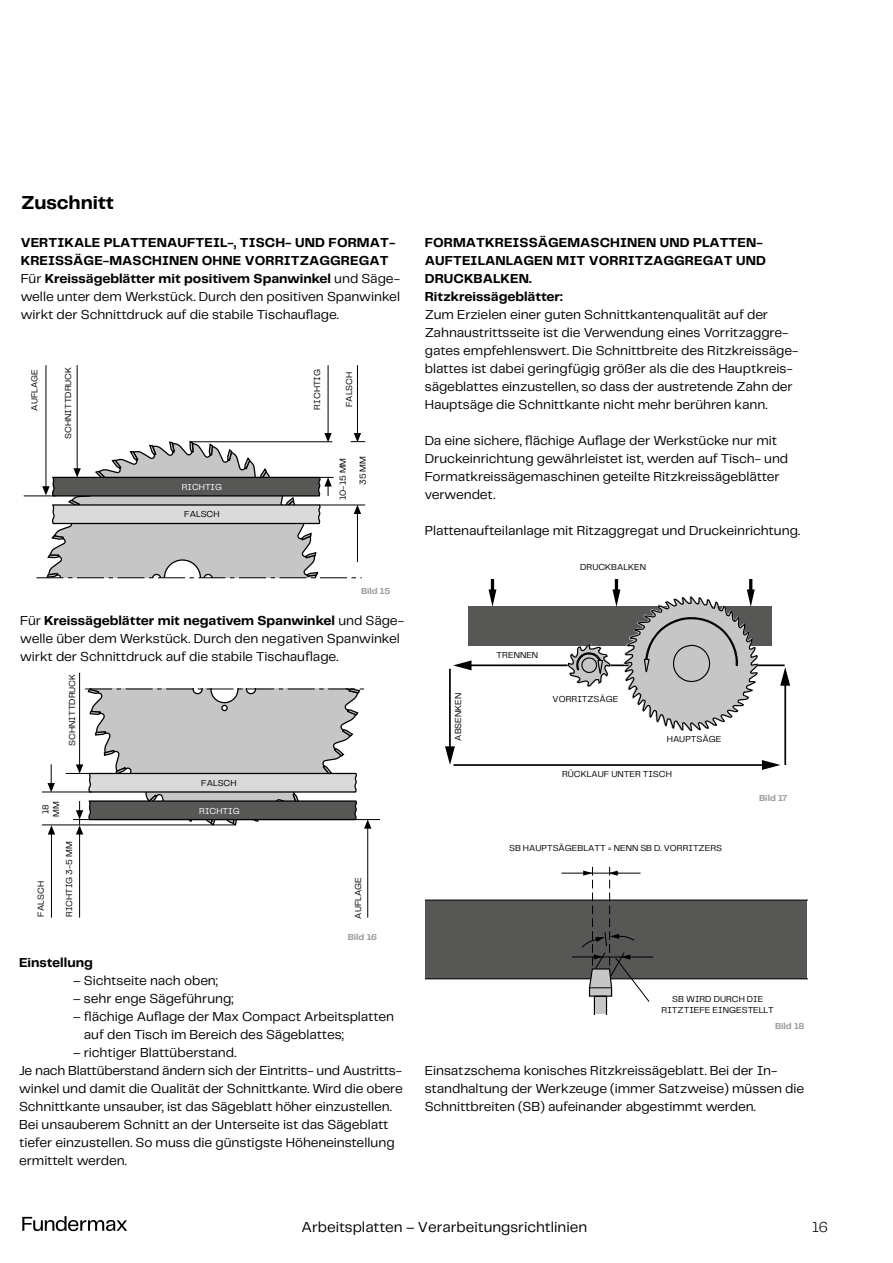
<style>
.page{position:relative;width:893px;height:1263px;background:#fff}
.page>*{position:absolute;margin:0;border:0;box-sizing:border-box;transform-origin:0 0}
.t1{font:700 19.5px "Telegraf";letter-spacing:-.005em;color:#000}
.t2{font:15px "Telegraf";color:#000}
.t3{font:300 15px "Telegraf";color:#000}
.t4{font:13.5px/18px "Telegraf";letter-spacing:-.005em;color:#000}
.t5{font:700 13.5px/18px "Telegraf";letter-spacing:.005em;color:#000}
.t6{font:9px/10.8px "Telegraf";color:#000;text-align:center}
.t7{font:700 9px "Telegraf";letter-spacing:-.005em;color:#9d9d9c}
.t8{font:9px "Telegraf";color:#fff}
.s1{font-weight:400}
.s2{font-weight:700}
</style>
<div class="page">
<svg style="left:22px;top:1216px;width:105px;height:15px"></svg>
<hr style="left:24px;top:495px;width:32px;height:1px;background:#000">
<hr style="left:77px;top:365px;width:1px;height:104px;background:#000">
<hr style="left:45px;top:365px;width:1px;height:122px;background:#000">
<hr style="left:328px;top:365px;width:1px;height:69px;background:#000">
<hr style="left:357px;top:365px;width:1px;height:69px;background:#000">
<svg style="left:36px;top:426px;width:329px;height:152px"></svg>
<hr style="left:42px;top:824px;width:193px;height:1px;background:#000">
<hr style="left:73px;top:819px;width:307px;height:1px;background:#000">
<hr style="left:42px;top:791px;width:50px;height:1px;background:#000">
<hr style="left:79px;top:834px;width:1px;height:84px;background:#000">
<hr style="left:79px;top:673px;width:1px;height:92px;background:#000">
<svg style="left:48px;top:764px;width:7px;height:28px"></svg>
<hr style="left:51px;top:834px;width:1px;height:84px;background:#000">
<svg style="left:48px;top:825px;width:7px;height:9px"></svg>
<hr style="left:367px;top:828px;width:1px;height:90px;background:#000">
<svg style="left:66px;top:688px;width:305px;height:146px"></svg>
<svg style="left:425px;top:867px;width:382px;height:147px"></svg>
<hr style="left:468px;top:664px;width:317px;height:2px;background:#000">
<svg style="left:453px;top:660px;width:18px;height:10px"></svg>
<div style="left:468px;top:607px;width:304px;height:39px;background:#575756"></div>
<svg style="left:488px;top:579px;width:8px;height:28px"></svg>
<hr style="left:449px;top:669px;width:2px;height:81px;background:#000">
<svg style="left:445px;top:746px;width:10px;height:19px"></svg>
<hr style="left:453px;top:764px;width:312px;height:2px;background:#000">
<svg style="left:567px;top:579px;width:223px;height:191px"></svg>
<h1 class="t1" style="left:21px;top:189px;width:94px">Zuschnitt</h1>
<p class="t5" style="left:21px;top:234px;width:381px">VERTIKALE PLATTENAUFTEIL-, TISCH- UND FORMAT-KREISSÄGE-MASCHINEN OHNE VORRITZAGGREGAT <span class="s1">Für</span> Kreissägeblätter mit positivem Spanwinkel <span class="s1">und Säge&shy;welle unter dem Werkstück. Durch den positiven Spanwinkel wirkt der Schnittdruck auf die stabile Tischauflage.</span></p>
<p class="t6" style="left:29px;top:411px;width:43px;rotate:-90deg">AUFLAGE</p>
<p class="t6" style="left:63px;top:439px;width:74px;rotate:-90deg">SCHNITTDRUCK</p>
<p class="t8" style="left:182px;top:481px;width:42px">RICHTIG</p>
<p class="t6" style="left:184px;top:509px;width:37px">FALSCH</p>
<p class="t6" style="left:311px;top:410px;width:42px;rotate:-90deg">RICHTIG</p>
<p class="t6" style="left:343px;top:407px;width:37px;rotate:-90deg">FALSCH</p>
<p class="t6" style="left:337px;top:500px;width:44px;rotate:-90deg">10-15 MM</p>
<p class="t6" style="left:357px;top:485px;width:30px;rotate:-90deg">35 MM</p>
<p class="t7" style="left:361px;top:584px;width:31px">Bild 15</p>
<p class="t4" style="left:20px;top:611px;width:385px">Für <span class="s2">Kreissägeblätter mit negativem Spanwinkel</span> und Säge&shy;welle über dem Werkstück. Durch den negativen Spanwinkel wirkt der Schnittdruck auf die stabile Tischauflage.</p>
<p class="t6" style="left:67px;top:746px;width:74px;rotate:-90deg">SCHNITTDRUCK</p>
<p class="t6" style="left:40px;top:817px;width:17px;rotate:-90deg">18<br>MM</p>
<p class="t6" style="left:201px;top:777px;width:37px">FALSCH</p>
<p class="t8" style="left:199px;top:805px;width:42px">RICHTIG</p>
<p class="t6" style="left:64px;top:917px;width:77px;rotate:-90deg">RICHTIG 3-5 MM</p>
<p class="t6" style="left:35px;top:916px;width:37px;rotate:-90deg">FALSCH</p>
<p class="t6" style="left:353px;top:918px;width:43px;rotate:-90deg">AUFLAGE</p>
<p class="t7" style="left:348px;top:930px;width:31px">Bild 16</p>
<p class="t5" style="left:19px;top:954px;width:75px">Einstellung</p>
<p class="t4" style="left:73px;top:971px;width:146px">– Sichtseite nach oben;</p>
<p class="t4" style="left:73px;top:989px;width:162px">– sehr enge Sägeführung;</p>
<p class="t4" style="left:84px;top:1007px;width:312px;text-indent:-11px">– flächige Auflage der Max Compact Arbeitsplatten auf den Tisch im Bereich des Sägeblattes;</p>
<p class="t4" style="left:19px;top:1043px;width:385px;text-indent:54px">– richtiger Blattüberstand.<br>Je nach Blattüberstand ändern sich der Eintritts- und Austritts&shy;winkel und damit die Qualität der Schnittkante. Wird die obere Schnittkante unsauber, ist das Sägeblatt höher einzustellen.<br>Bei unsauberem Schnitt an der Unterseite ist das Sägeblatt tiefer einzustellen. So muss die günstigste Höheneinstellung ermittelt werden.</p>
<p class="t5" style="left:425px;top:234px;width:343px">FORMATKREISSÄGEMASCHINEN UND PLATTEN-<br>AUFTEILANLAGEN MIT VORRITZAGGREGAT UND<br>DRUCKBALKEN.<br>Ritzkreissägeblätter:</p>
<p class="t4" style="left:425px;top:305px;width:375px">Zum Erzielen einer guten Schnittkantenqualität auf der Zahnaustrittsseite ist die Verwendung eines Vorritzaggre&shy;gates empfehlenswert. Die Schnittbreite des Ritzkreissäge&shy;blattes ist dabei geringfügig größer als die des Hauptkreis&shy;sägeblattes einzustellen, so dass der austretende Zahn der Hauptsäge die Schnittkante nicht mehr berühren kann.</p>
<p class="t4" style="left:425px;top:431px;width:365px">Da eine sichere, flächige Auflage der Werkstücke nur mit Druckeinrichtung gewährleistet ist, werden auf Tisch- und Formatkreissägemaschinen geteilte Ritzkreissägeblätter verwendet.</p>
<p class="t4" style="left:425px;top:521px;width:377px">Plattenaufteilanlage mit Ritzaggregat und Druckeinrichtung.</p>
<p class="t6" style="left:452px;top:741px;width:49px;rotate:-90deg">ABSENKEN</p>
<p class="t6" style="left:580px;top:561px;width:67px">DRUCKBALKEN</p>
<p class="t6" style="left:497px;top:649px;width:43px">TRENNEN</p>
<p class="t6" style="left:553px;top:693px;width:67px">VORRITZSÄGE</p>
<p class="t6" style="left:667px;top:733px;width:56px">HAUPTSÄGE</p>
<p class="t6" style="left:562px;top:768px;width:111px">RÜCKLAUF UNTER TISCH</p>
<p class="t6" style="left:509px;top:842px;width:215px">SB HAUPTSÄGEBLATT = NENN SB D. VORRITZERS</p>
<p class="t7" style="left:759px;top:792px;width:30px">Bild 17</p>
<p class="t6" style="left:662px;top:993px;width:114px">SB WIRD DURCH DIE<br>RITZTIEFE EINGESTELLT</p>
<p class="t7" style="left:775px;top:1020px;width:31px">Bild 18</p>
<p class="t4" style="left:425px;top:1061px;width:381px">Einsatzschema konisches Ritzkreissägeblatt. Bei der In&shy;standhaltung der Werkzeuge (immer Satzweise) müssen die<br>Schnittbreiten (SB) aufeinander abgestimmt werden.</p>
<p class="t2" style="left:302px;top:1217px;width:287px">Arbeitsplatten – Verarbeitungsrichtlinien</p>
<p class="t3" style="left:812px;top:1217px;width:17px">16</p>
</div>
